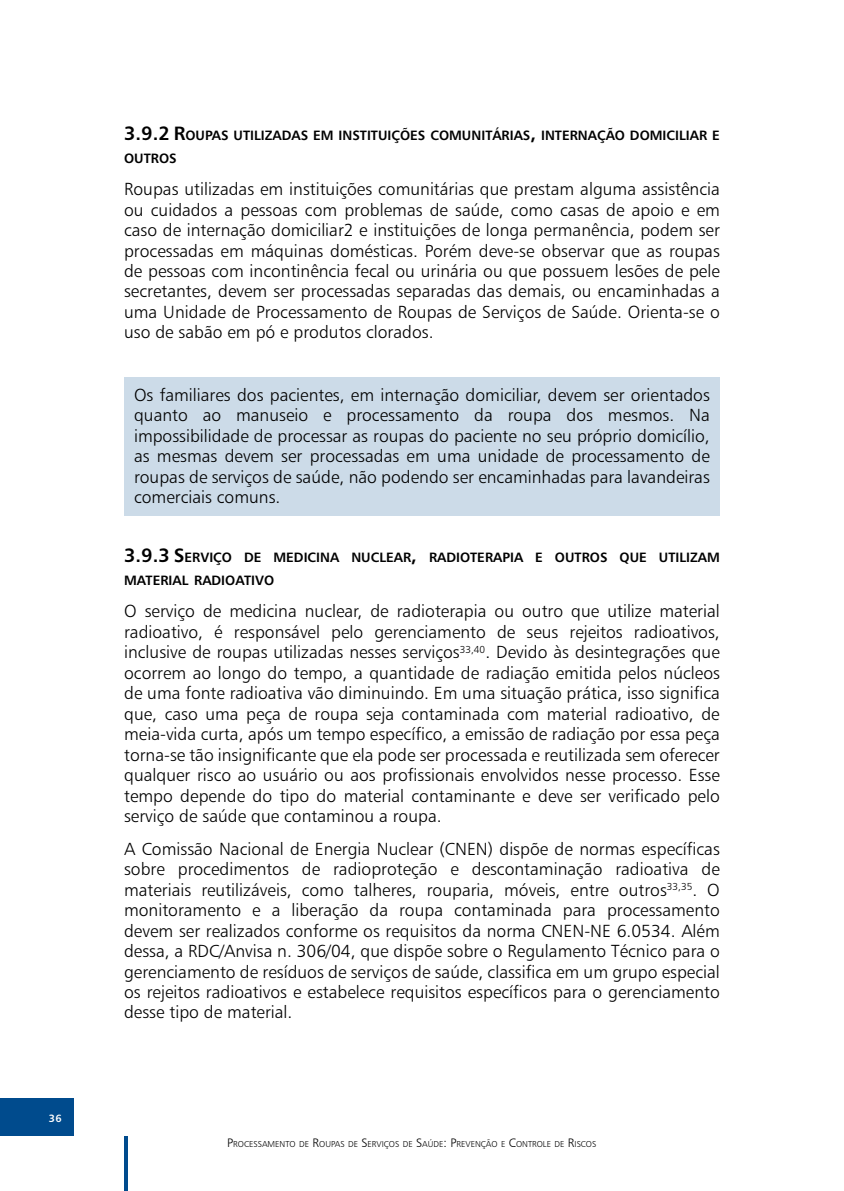
<style>
.page{position:relative;width:844px;height:1191px;background:#fff}
.page>*{position:absolute;margin:0;border:0;box-sizing:border-box;transform-origin:0 0}
.t1{font:17.5px/20.5px "Humanist 777 BT Light B";color:#000;text-align:justify}
.t2{font:13.47px/23.1px "Humanist 777 BT Bold B";color:#000}
.t3{font:10.5px "Humanist 777 BT Bold B";color:#fff}
.t4{font:8.58px "Humanist 777 BT Light B";color:#000}
.s1{font-size:19.25px}
.s2{font-size:12.25px}
</style>
<div class="page">
<hr style="left:124px;top:1136px;width:4px;height:55px;background:#004b8d">
<div style="left:0;top:1098px;width:74px;height:37px;background:#004b8d"></div>
<div style="left:124px;top:377px;width:595px;height:138px;background:#ccdbe8"></div>
<p class="t3" style="left:49px;top:1111px;width:14px">36</p>
<p class="t2" style="left:124px;top:123px;width:597px"><span class="s1">3.9.2 R</span>OUPAS UTILIZADAS EM INSTITUIÇÕES COMUNITÁRIAS<span class="s1">,</span> INTERNAÇÃO DOMICILIAR E<br>OUTROS</p>
<p class="t1" style="left:124px;top:178px;width:597px">Roupas utilizadas em instituições comunitárias que prestam alguma assistência ou cuidados a pessoas com problemas de saúde, como casas de apoio e em caso de internação domiciliar2 e instituições de longa permanência, podem ser processadas em máquinas domésticas. Porém deve-se observar que as roupas de pessoas com incontinência fecal ou urinária ou que possuem lesões de pele secretantes, devem ser processadas separadas das demais, ou encaminhadas a uma Unidade de Processamento de Roupas de Serviços de Saúde. Orienta-se o uso de sabão em pó e produtos clorados.</p>
<p class="t1" style="left:134px;top:384px;width:577px">Os familiares dos pacientes, em internação domiciliar, devem ser orientados quanto ao manuseio e processamento da roupa dos mesmos. Na impossibilidade de processar as roupas do paciente no seu próprio domicílio, as mesmas devem ser processadas em uma unidade de processamento de roupas de serviços de saúde, não podendo ser encaminhadas para lavandeiras comerciais comuns.</p>
<p class="t2" style="left:124px;top:545px;width:597px"><span class="s1">3.9.3 S</span> ERVIÇO DE MEDICINA NUCLEAR<span class="s1">,</span> RADIOTERAPIA E OUTROS QUE UTILIZAM<br>MATERIAL RADIOATIVO</p>
<p class="t1" style="left:124px;top:601px;width:597px">O serviço de medicina nuclear, de radioterapia ou outro que utilize material radioativo, é responsável pelo gerenciamento de seus rejeitos radioativos, inclusive de roupas utilizadas nesses serviços<sup>33,40</sup>. Devido às desintegrações que ocorrem ao longo do tempo, a quantidade de radiação emitida pelos núcleos de uma fonte radioativa vão diminuindo. Em uma situação prática, isso significa que, caso uma peça de roupa seja contaminada com material radioativo, de meia-vida curta, após um tempo específico, a emissão de radiação por essa peça torna-se tão insignificante que ela pode ser processada e reutilizada sem oferecer qualquer risco ao usuário ou aos profissionais envolvidos nesse processo. Esse tempo depende do tipo do material contaminante e deve ser verificado pelo serviço de saúde que contaminou a roupa.</p>
<p class="t1" style="left:124px;top:838px;width:597px">A Comissão Nacional de Energia Nuclear (CNEN) dispõe de normas específicas sobre procedimentos de radioproteção e descontaminação radioativa de materiais reutilizáveis, como talheres, rouparia, móveis, entre outros<sup>33,35</sup>. O monitoramento e a liberação da roupa contaminada para processamento devem ser realizados conforme os requisitos da norma CNEN-NE 6.0534. Além dessa, a RDC/Anvisa n. 306/04, que dispõe sobre o Regulamento Técnico para o gerenciamento de resíduos de serviços de saúde, classifica em um grupo especial os rejeitos radioativos e estabelece requisitos específicos para o gerenciamento desse tipo de material.</p>
<p class="t4" style="left:227px;top:1138px;width:370px"><span class="s2">P</span>ROCESSAMENTO DE <span class="s2">R</span>OUPAS DE <span class="s2">S</span> ERVIÇOS DE <span class="s2">S</span>AÚDE<span class="s2">: P</span>REVENÇÃO E <span class="s2">C</span>ONTROLE DE <span class="s2">R</span>ISCOS</p>
</div>
